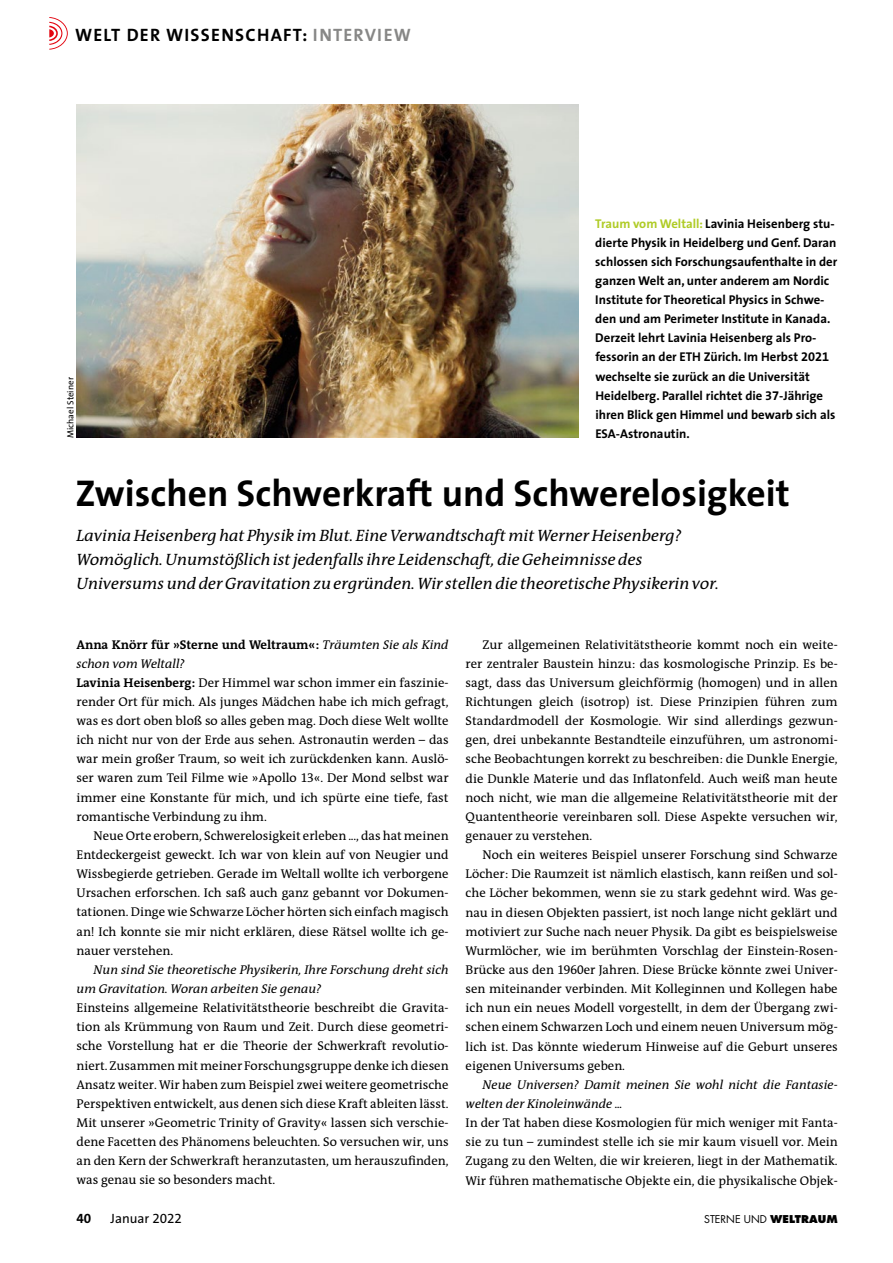
<style>
.page{position:relative;width:893px;height:1263px;background:#fff}
.page>*{position:absolute;margin:0;border:0;box-sizing:border-box;transform-origin:0 0}
.t1{font:700 37.5px "The Sans";color:#000}
.t2{font:700 18px "The Sans";letter-spacing:.07em;color:#000}
.t3{font:italic 16.5px/24px "The Antiqua B5 i";color:#000}
.t4{font:13.5px "The Sans";color:#000}
.t5{font:13.5px "The Sans Bold Expert";color:#000}
.t6{font:12.75px/19.2px "The Antiqua B5";color:#000;text-align:justify}
.t7{font:700 12.75px/19.2px "The Sans";color:#000}
.t8{font:italic 12.75px/19.2px "The Antiqua B5 i";color:#000}
.t9{font:700 12.75px "The Antiqua B7";color:#000}
.t10{font:10.5px "Futura";color:#000}
.t11{font:9px "The Sans";color:#000}
.s1{color:#878786}
.s2{color:#afcb25}
.s3{font-family:"The Sans Bold Expert";font-weight:400}
.s4{font-family:"The Antiqua B5 i";font-weight:400;font-style:italic}
.s5{font-family:"The Antiqua B7";font-weight:700}
.s6{font-family:"The Antiqua B5 c Caps"}
.s7{font-family:"The Sans Expert"}
.s8{font-weight:800}
</style>
<div class="page">
<svg style="left:49px;top:17px;width:19px;height:33px"></svg>
<img style="left:77px;top:104px;width:501px;height:333px">
<h2 class="t2" style="left:75px;top:24px;width:337px">WELT DER WISSENSCHAFT: <span class="s1">INTERVIEW</span></h2>
<p class="t11" style="left:65px;top:438px;width:62px;rotate:-90deg">Michael Steiner</p>
<p class="t7" style="left:595px;top:214px;width:243px"><span class="s2">Traum vom Weltall:</span> Lavinia Heisenberg stu&shy;dierte Physik in Heidelberg und Genf. Daran schlossen sich Forschungsaufenthalte in der ganzen Welt an, unter anderem am Nordic Institute for Theoretical Physics in Schwe&shy;den und am Perimeter Institute in Kanada.<br>Derzeit lehrt Lavinia Heisenberg als Pro&shy;fessorin an der ETH Zürich. Im Herbst <span class="s3">2021 </span>wechselte sie zurück an die Universität Heidelberg. Parallel richtet die <span class="s3">37</span>-Jährige ihren Blick gen Himmel und bewarb sich als</p>
<p class="t7" style="left:595px;top:424px;width:96px">ESA-Astronautin.</p>
<h1 class="t1" style="left:75px;top:469px;width:716px">Zwischen Schwerkraft und Schwerelosigkeit</h1>
<p class="t3" style="left:77px;top:525px;width:644px">Lavinia Heisenberg hat Physik im Blut. Eine Verwandtschaft mit Werner Heisenberg?<br>Womöglich. Unumstößlich ist jedenfalls ihre Leidenschaft, die Geheimnisse des<br>Universums und der Gravitation zu ergründen. Wir stellen die theoretische Physikerin vor.</p>
<p class="t9" style="left:77px;top:637px;width:374px">Anna Knörr für »Sterne und Weltraum«: <span class="s4">Träumten Sie als Kind</span></p>
<p class="t8" style="left:77px;top:654px;width:110px">schon vom Weltall?</p>
<p class="t6" style="left:77px;top:673px;width:374px"><span class="s5">Lavinia Heisenberg:</span> Der Himmel war schon immer ein faszinie&shy;render Ort für mich. Als junges Mädchen habe ich mich gefragt, was es dort oben bloß so alles geben mag. Doch diese Welt wollte ich nicht nur von der Erde aus sehen. Astronautin werden – das war mein großer Traum, so weit ich zurückdenken kann. Auslö&shy;ser waren zum Teil Filme wie »Apollo <span class="s6">13</span>«. Der Mond selbst war immer eine Konstante für mich, und ich spürte eine tiefe, fast romantische Verbindung zu ihm.</p>
<p class="t6" style="left:77px;top:826px;width:374px;text-indent:17px">Neue Orte erobern, Schwerelosigkeit erleben ..., das hat meinen Entdeckergeist geweckt. Ich war von klein auf von Neugier und Wissbegierde getrieben. Gerade im Weltall wollte ich verborgene Ursachen erforschen. Ich saß auch ganz gebannt vor Dokumen&shy;tationen. Dinge wie Schwarze Löcher hörten sich einfach magisch an! Ich konnte sie mir nicht erklären, diese Rätsel wollte ich ge&shy;nauer verstehen.</p>
<p class="t8" style="left:77px;top:960px;width:374px;text-indent:17px">Nun sind Sie theoretische Physikerin, Ihre Forschung dreht sich um Gravitation. Woran arbeiten Sie genau?</p>
<p class="t6" style="left:77px;top:999px;width:374px">Einsteins allgemeine Relativitätstheorie beschreibt die Gravita&shy;tion als Krümmung von Raum und Zeit. Durch diese geometri&shy;sche Vorstellung hat er die Theorie der Schwerkraft revolutio&shy;niert. Zusammen mit meiner Forschungsgruppe denke ich diesen Ansatz weiter. Wir haben zum Beispiel zwei weitere geometrische Perspektiven entwickelt, aus denen sich diese Kraft ableiten lässt.<br>Mit unserer »Geometric Trinity of Gravity« lassen sich verschie&shy;dene Facetten des Phänomens beleuchten. So versuchen wir, uns an den Kern der Schwerkraft heranzutasten, um herauszufinden, was genau sie so besonders macht.</p>
<p class="t6" style="left:466px;top:635px;width:374px;text-indent:17px">Zur allgemeinen Relativitätstheorie kommt noch ein weite&shy;rer zentraler Baustein hinzu: das kosmologische Prinzip. Es be&shy;sagt, dass das Universum gleichförmig (homogen) und in allen Richtungen gleich (isotrop) ist. Diese Prinzipien führen zum Standardmodell der Kosmologie. Wir sind allerdings gezwun&shy;gen, drei unbekannte Bestandteile einzuführen, um astronomi&shy;sche Beobachtungen korrekt zu beschreiben: die Dunkle Energie, die Dunkle Materie und das Inflatonfeld. Auch weiß man heute noch nicht, wie man die allgemeine Relativitätstheorie mit der Quantentheorie vereinbaren soll. Diese Aspekte versuchen wir, genauer zu verstehen.</p>
<p class="t6" style="left:466px;top:846px;width:374px;text-indent:17px">Noch ein weiteres Beispiel unserer Forschung sind Schwarze Löcher: Die Raumzeit ist nämlich elastisch, kann reißen und sol&shy;che Löcher bekommen, wenn sie zu stark gedehnt wird. Was ge&shy;nau in diesen Objekten passiert, ist noch lange nicht geklärt und motiviert zur Suche nach neuer Physik. Da gibt es beispielsweise Wurmlöcher, wie im berühmten Vorschlag der Einstein-Rosen-Brücke aus den <span class="s6">1960</span>er Jahren. Diese Brücke könnte zwei Univer&shy;sen miteinander verbinden. Mit Kolleginnen und Kollegen habe ich nun ein neues Modell vorgestellt, in dem der Übergang zwi&shy;schen einem Schwarzen Loch und einem neuen Universum mög&shy;lich ist. Das könnte wiederum Hinweise auf die Geburt unseres eigenen Universums geben.</p>
<p class="t8" style="left:466px;top:1075px;width:374px;text-indent:17px">Neue Universen? Damit meinen Sie wohl nicht die Fantasie&shy;welten der Kinoleinwände ...</p>
<p class="t6" style="left:466px;top:1114px;width:374px">In der Tat haben diese Kosmologien für mich weniger mit Fanta&shy;sie zu tun – zumindest stelle ich sie mir kaum visuell vor. Mein Zugang zu den Welten, die wir kreieren, liegt in der Mathematik.<br>Wir führen mathematische Objekte ein, die physikalische Objek-</p>
<p class="t5" style="left:77px;top:1210px;width:16px">40</p>
<p class="t4" style="left:111px;top:1210px;width:73px">Januar <span class="s7">2022</span></p>
<p class="t10" style="left:704px;top:1212px;width:135px">STERNE UND <span class="s8">WELTRAUM</span></p>
</div>
